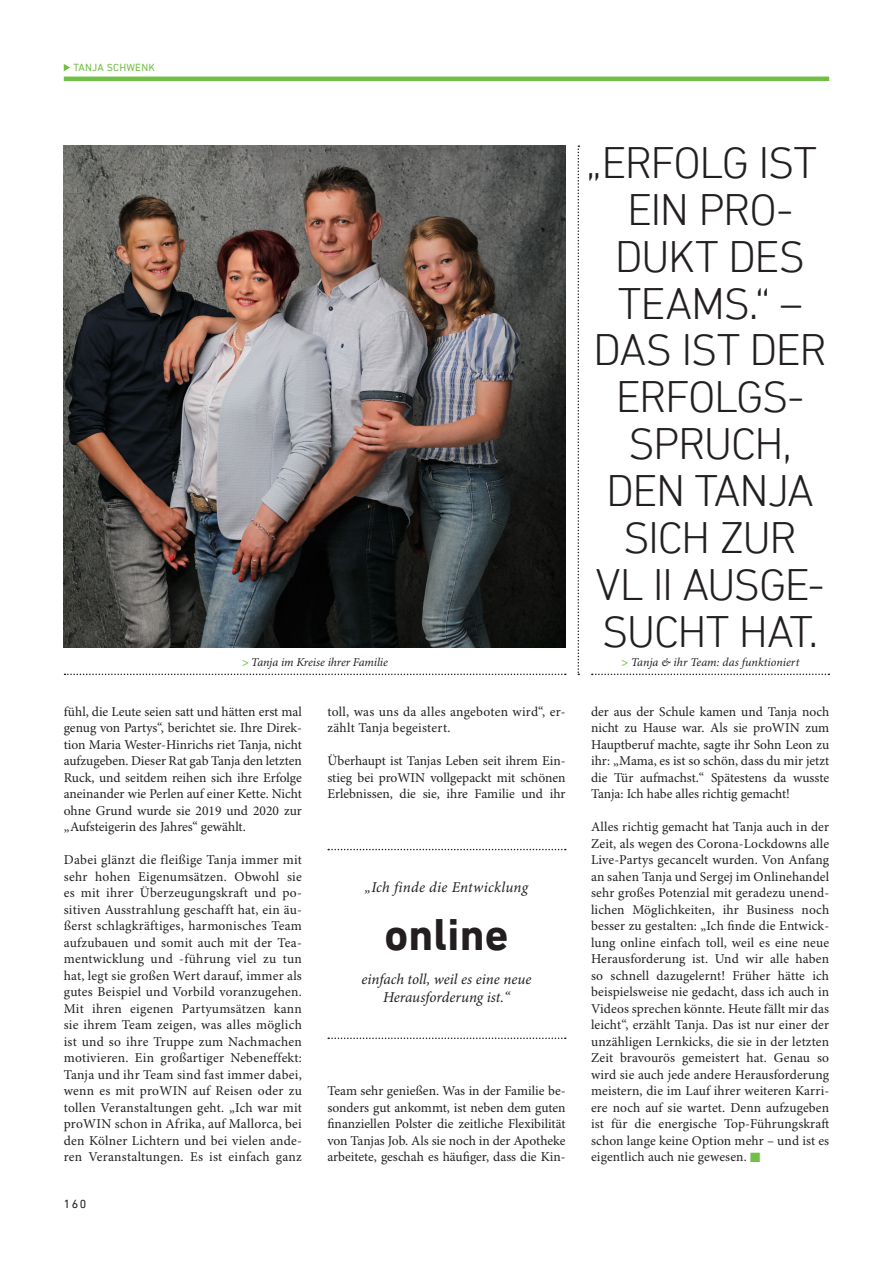
<style>
.page{position:relative;width:893px;height:1263px;background:#fff}
.page>*{position:absolute;margin:0;border:0;box-sizing:border-box;transform-origin:0 0}
.t1{font:300 45px/47px "DIN Next LT Pro";letter-spacing:-.035em;color:#231f20;text-align:center}
.t2{font:700 45px "DIN Next LT Pro";letter-spacing:.005em;color:#231f20}
.t3{font:italic 15px/18px "Minion Pro";color:#231f20;text-align:center}
.t4{font:13.5px/16.5px "Minion Pro";color:#231f20;text-align:justify}
.t5{font:13.5px/16.5px "Minion Pro";letter-spacing:.02em;color:#231f20}
.t6{font:italic 12px "Minion Pro";letter-spacing:-.005em;color:#231f20}
.t7{font:12px "DIN Next LT Pro";color:#231f20}
.t8{font:10.5px "DIN Next LT Pro";letter-spacing:.02em;color:#71bf44}
.s1{font-weight:700;color:#71bf44}
.s2{color:#71bf44}
</style>
<div class="page">
<svg style="left:328px;top:1037px;width:238px;height:2px"></svg>
<svg style="left:328px;top:849px;width:238px;height:1px"></svg>
<svg style="left:65px;top:674px;width:501px;height:1px"></svg>
<img style="left:64px;top:145px;width:502px;height:502px">
<svg style="left:592px;top:674px;width:237px;height:1px"></svg>
<hr style="left:64px;top:77px;width:765px;height:4px;background:#71bf44">
<svg style="left:64px;top:64px;width:6px;height:7px"></svg>
<svg style="left:578px;top:145px;width:1px;height:530px"></svg>
<p class="t8" style="left:73px;top:62px;width:83px">TANJA SCHWENK</p>
<p class="t1" style="left:586px;top:138px;width:242px">„ERFOLG IST<br>EIN PRO-<br>DUKT DES<br>TEAMS.“ –<br>DAS IST DER<br>ERFOLGS-<br>SPRUCH,<br>DEN TANJA<br>SICH ZUR<br>VL II AUSGE-<br>SUCHT HAT.</p>
<p class="t6" style="left:241px;top:655px;width:148px"><span class="s1">&gt;</span> Tanja im Kreise ihrer Familie</p>
<p class="t6" style="left:621px;top:655px;width:180px"><span class="s1">&gt;</span> Tanja &amp; ihr Team: das funktioniert</p>
<p class="t4" style="left:64px;top:704px;width:240px">fühl, die Leute seien satt und hätten erst mal genug von Partys“, berichtet sie. Ihre Direk&shy;tion Maria Wester-Hinrichs riet Tanja, nicht aufzugeben. Dieser Rat gab Tanja den letzten Ruck, und seitdem reihen sich ihre Erfolge aneinander wie Perlen auf einer Kette. Nicht ohne Grund wurde sie 2019 und 2020 zur „Aufsteigerin des Jahres“ gewählt.</p>
<p class="t4" style="left:64px;top:852px;width:240px">Dabei glänzt die fleißige Tanja immer mit sehr hohen Eigenumsätzen. Obwohl sie es mit ihrer Überzeugungskraft und po&shy;sitiven Ausstrahlung geschafft hat, ein äu&shy;ßerst schlagkräftiges, harmonisches Team aufzubauen und somit auch mit der Tea&shy;mentwicklung und -führung viel zu tun hat, legt sie großen Wert darauf, immer als gutes Beispiel und Vorbild voranzugehen.<br>Mit ihren eigenen Partyumsätzen kann sie ihrem Team zeigen, was alles möglich ist und so ihre Truppe zum Nachmachen motivieren. Ein großartiger Nebeneffekt:<br>Tanja und ihr Team sind fast immer dabei, wenn es mit proWIN auf Reisen oder zu tollen Veranstaltungen geht. „Ich war mit proWIN schon in Afrika, auf Mallorca, bei den Kölner Lichtern und bei vielen ande&shy;ren Veranstaltungen. Es ist einfach ganz</p>
<p class="t7" style="left:64px;top:1197px;width:24px">160</p>
<p class="t5" style="left:327px;top:704px;width:240px">toll, was uns da alles angeboten wird“, er&shy;zählt Tanja begeistert.</p>
<p class="t4" style="left:327px;top:753px;width:240px">Überhaupt ist Tanjas Leben seit ihrem Ein&shy;stieg bei proWIN vollgepackt mit schönen Erlebnissen, die sie, ihre Familie und ihr</p>
<p class="t3" style="left:365px;top:879px;width:165px">„Ich finde die Entwicklung</p>
<p class="t2" style="left:384px;top:908px;width:126px">online</p>
<p class="t3" style="left:361px;top:971px;width:172px">einfach toll, weil es eine neue<br>Herausforderung ist.“</p>
<p class="t4" style="left:327px;top:1083px;width:240px">Team sehr genießen. Was in der Familie be&shy;sonders gut ankommt, ist neben dem guten finanziellen Polster die zeitliche Flexibilität von Tanjas Job. Als sie noch in der Apotheke arbeitete, geschah es häufiger, dass die Kin-</p>
<p class="t4" style="left:591px;top:704px;width:240px">der aus der Schule kamen und Tanja noch nicht zu Hause war. Als sie proWIN zum Hauptberuf machte, sagte ihr Sohn Leon zu ihr: „Mama, es ist so schön, dass du mir jetzt die Tür aufmachst.“ Spätestens da wusste Tanja: Ich habe alles richtig gemacht!</p>
<p class="t4" style="left:591px;top:819px;width:240px">Alles richtig gemacht hat Tanja auch in der Zeit, als wegen des Corona-Lockdowns alle Live-Partys gecancelt wurden. Von Anfang an sahen Tanja und Sergej im Onlinehandel sehr großes Potenzial mit geradezu unend&shy;lichen Möglichkeiten, ihr Business noch besser zu gestalten: „Ich finde die Entwick&shy;lung online einfach toll, weil es eine neue Herausforderung ist. Und wir alle haben so schnell dazugelernt! Früher hätte ich beispielsweise nie gedacht, dass ich auch in Videos sprechen könnte. Heute fällt mir das leicht“, erzählt Tanja. Das ist nur einer der unzähligen Lernkicks, die sie in der letzten Zeit bravourös gemeistert hat. Genau so wird sie auch jede andere Herausforderung meistern, die im Lauf ihrer weiteren Karri&shy;ere noch auf sie wartet. Denn aufzugeben ist für die energische Top-Führungskraft schon lange keine Option mehr – und ist es eigentlich auch nie gewesen. <span class="s2">■</span></p>
</div>
